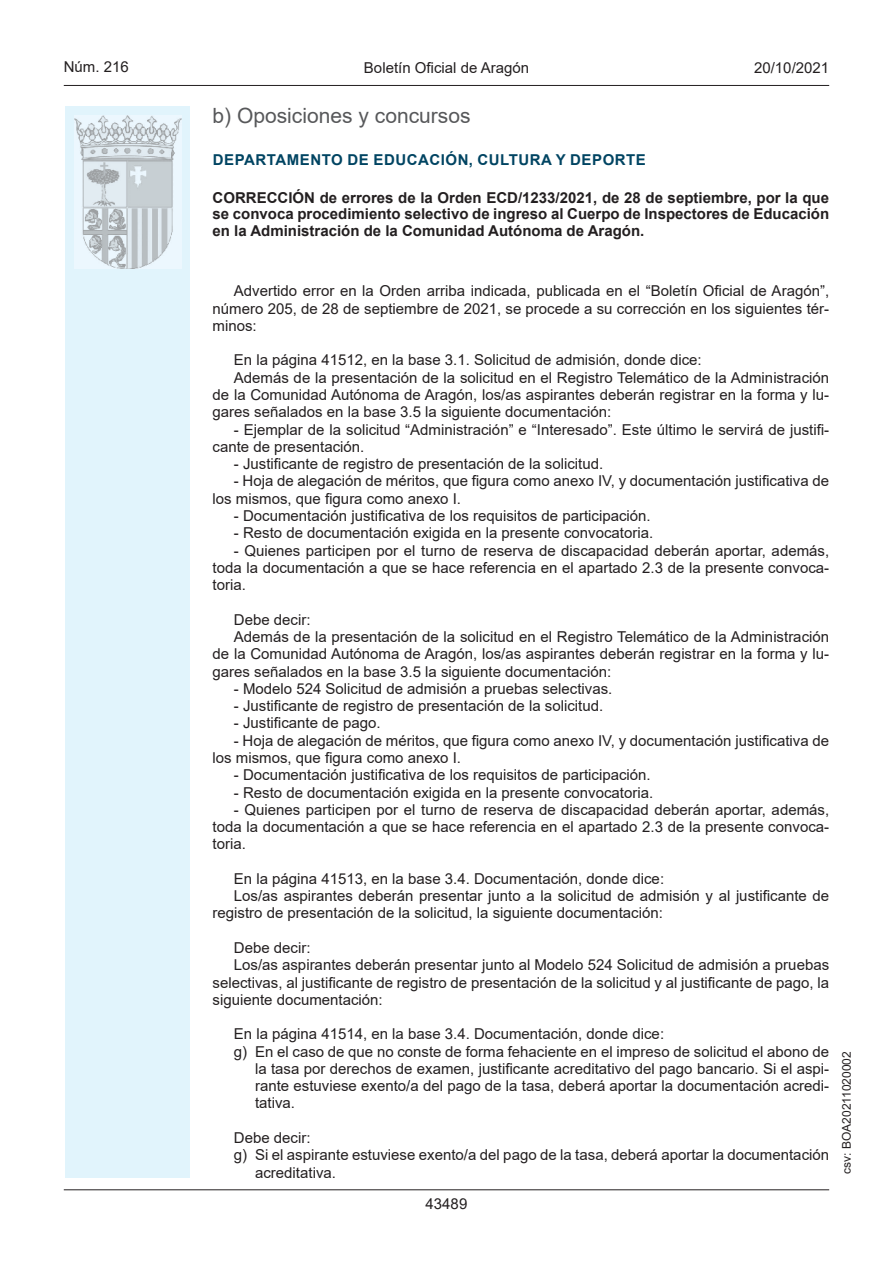
<style>
.page{position:relative;width:893px;height:1263px;background:#fff}
.page>*{position:absolute;margin:0;border:0;box-sizing:border-box;transform-origin:0 0}
.Sub_Seccion{font:21px "Arial";color:#57585a}
.inicio_de_parrafo{font:15px/17.2px "Arial";color:#231f20;text-align:justify}
.Sangrado_01{font:15px/17.2px "Arial";color:#231f20;text-align:justify}
.Titulo_text{font:700 15px/16.5px "Arial";color:#231f20;text-align:justify}
.emisor_text{font:700 15px "Arial";letter-spacing:.035em;color:#004462}
.estilo_head-c{font:15px "Arial";color:#231f20}
.estilo_head-d{font:15px "Arial MT2";color:#231f20}
.estilo_head-i{font:15px "Arial MT2";color:#231f20}
.numero_pagina{font:15px "Arial MT2";color:#231f20}
.estilo_head-i-2{font:12px "Arial MT2";color:#231f20}
</style>
<div class="page">
<div style="left:65px;top:106px;width:125px;height:1072px;background:#e1f4fc"></div>
<img style="left:75px;top:115px;width:106px;height:153px">
<hr style="left:64px;top:85px;width:765px;height:1px;background:#231f20">
<hr style="left:64px;top:1189px;width:765px;height:1px;background:#231f20">
<p class="estilo_head-i" style="left:64px;top:57px;width:67px">Núm. 216</p>
<p class="estilo_head-c" style="left:364px;top:57px;width:167px">Boletín Oficial de Aragón</p>
<p class="estilo_head-d" style="left:754px;top:57px;width:77px">20/10/2021</p>
<h4 class="Sub_Seccion" style="left:213px;top:101px;width:259px">b) Oposiciones y concursos</h4>
<h5 class="emisor_text" style="left:213px;top:149px;width:435px">DEPARTAMENTO DE EDUCACIÓN, CULTURA Y DEPORTE</h5>
<p class="Titulo_text" style="left:213px;top:189px;width:618px">CORRECCIÓN de errores de la Orden ECD/1233/2021, de 28 de septiembre, por la que se convoca procedimiento selectivo de ingreso al Cuerpo de Inspectores de Educación en la Administración de la Comunidad Autónoma de Aragón.</p>
<p class="inicio_de_parrafo" style="left:213px;top:282px;width:618px;text-indent:21px">Advertido error en la Orden arriba indicada, publicada en el “Boletín Oficial de Aragón”, número 205, de 28 de septiembre de 2021, se procede a su corrección en los siguientes tér&shy;minos:</p>
<p class="inicio_de_parrafo" style="left:234px;top:351px;width:469px">En la página 41512, en la base 3.1. Solicitud de admisión, donde dice:</p>
<p class="inicio_de_parrafo" style="left:213px;top:369px;width:618px;text-indent:21px">Además de la presentación de la solicitud en el Registro Telemático de la Administración de la Comunidad Autónoma de Aragón, los/as aspirantes deberán registrar en la forma y lu&shy;gares señalados en la base 3.5 la siguiente documentación:</p>
<p class="inicio_de_parrafo" style="left:213px;top:421px;width:618px;text-indent:21px">- Ejemplar de la solicitud “Administración” e “Interesado”. Este último le servirá de justifi&shy;cante de presentación.</p>
<p class="inicio_de_parrafo" style="left:234px;top:455px;width:371px">- Justificante de registro de presentación de la solicitud.</p>
<p class="inicio_de_parrafo" style="left:213px;top:472px;width:618px;text-indent:21px">- Hoja de alegación de méritos, que figura como anexo IV, y documentación justificativa de los mismos, que figura como anexo I.</p>
<p class="inicio_de_parrafo" style="left:234px;top:507px;width:418px">- Documentación justificativa de los requisitos de participación.</p>
<p class="inicio_de_parrafo" style="left:234px;top:524px;width:421px">- Resto de documentación exigida en la presente convocatoria.</p>
<p class="inicio_de_parrafo" style="left:213px;top:542px;width:618px;text-indent:21px">- Quienes participen por el turno de reserva de discapacidad deberán aportar, además, toda la documentación a que se hace referencia en el apartado 2.3 de la presente convoca&shy;toria.</p>
<p class="inicio_de_parrafo" style="left:234px;top:611px;width:78px">Debe decir:</p>
<p class="inicio_de_parrafo" style="left:213px;top:628px;width:618px;text-indent:21px">Además de la presentación de la solicitud en el Registro Telemático de la Administración de la Comunidad Autónoma de Aragón, los/as aspirantes deberán registrar en la forma y lu&shy;gares señalados en la base 3.5 la siguiente documentación:</p>
<p class="inicio_de_parrafo" style="left:234px;top:680px;width:380px">- Modelo 524 Solicitud de admisión a pruebas selectivas.</p>
<p class="inicio_de_parrafo" style="left:234px;top:697px;width:371px">- Justificante de registro de presentación de la solicitud.</p>
<p class="inicio_de_parrafo" style="left:234px;top:714px;width:148px">- Justificante de pago.</p>
<p class="inicio_de_parrafo" style="left:213px;top:732px;width:618px;text-indent:21px">- Hoja de alegación de méritos, que figura como anexo IV, y documentación justificativa de los mismos, que figura como anexo I.</p>
<p class="inicio_de_parrafo" style="left:234px;top:766px;width:418px">- Documentación justificativa de los requisitos de participación.</p>
<p class="inicio_de_parrafo" style="left:234px;top:783px;width:421px">- Resto de documentación exigida en la presente convocatoria.</p>
<p class="inicio_de_parrafo" style="left:213px;top:801px;width:618px;text-indent:21px">- Quienes participen por el turno de reserva de discapacidad deberán aportar, además, toda la documentación a que se hace referencia en el apartado 2.3 de la presente convoca&shy;toria.</p>
<p class="inicio_de_parrafo" style="left:234px;top:870px;width:432px">En la página 41513, en la base 3.4. Documentación, donde dice:</p>
<p class="inicio_de_parrafo" style="left:213px;top:887px;width:618px;text-indent:21px">Los/as aspirantes deberán presentar junto a la solicitud de admisión y al justificante de registro de presentación de la solicitud, la siguiente documentación:</p>
<p class="inicio_de_parrafo" style="left:234px;top:939px;width:78px">Debe decir:</p>
<p class="inicio_de_parrafo" style="left:213px;top:956px;width:618px;text-indent:21px">Los/as aspirantes deberán presentar junto al Modelo 524 Solicitud de admisión a pruebas selectivas, al justificante de registro de presentación de la solicitud y al justificante de pago, la siguiente documentación:</p>
<p class="inicio_de_parrafo" style="left:234px;top:1025px;width:432px">En la página 41514, en la base 3.4. Documentación, donde dice:</p>
<p class="Sangrado_01" style="left:255px;top:1042px;width:576px;text-indent:-21px">g) En el caso de que no conste de forma fehaciente en el impreso de solicitud el abono de la tasa por derechos de examen, justificante acreditativo del pago bancario. Si el aspi&shy;rante estuviese exento/a del pago de la tasa, deberá aportar la documentación acredi&shy;tativa.</p>
<p class="inicio_de_parrafo" style="left:234px;top:1129px;width:78px">Debe decir:</p>
<p class="Sangrado_01" style="left:255px;top:1146px;width:575px;text-indent:-21px">g) Si el aspirante estuviese exento/a del pago de la tasa, deberá aportar la documentación acreditativa.</p>
<p class="numero_pagina" style="left:426px;top:1193px;width:43px">43489</p>
<p class="estilo_head-i-2" style="left:838px;top:1174px;width:124px;rotate:-90deg">csv: BOA20211020002</p>
</div>
